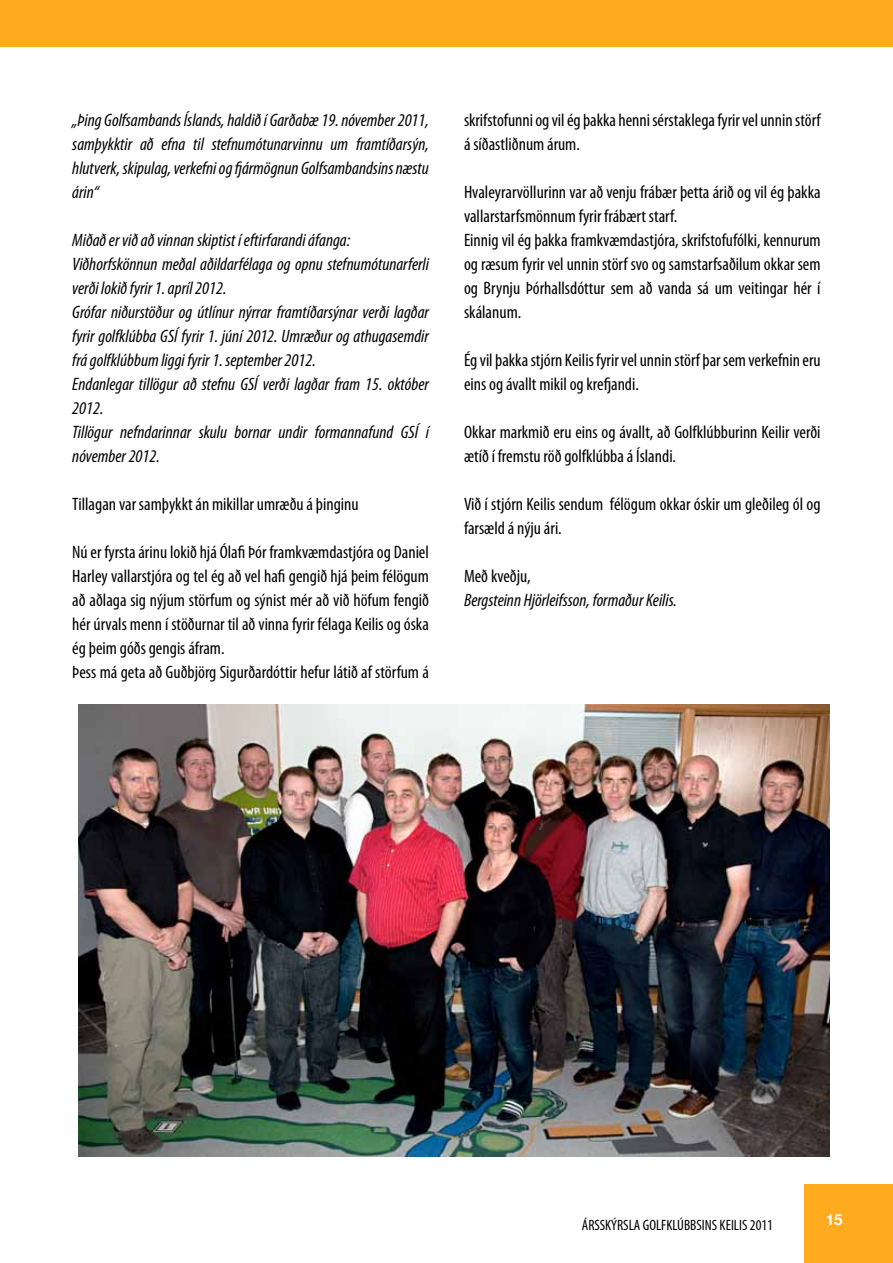
<style>
.page{position:relative;width:893px;height:1263px;background:#fff}
.page>*{position:absolute;margin:0;border:0;box-sizing:border-box;transform-origin:0 0}
.t1{font:condensed 18px/24px "Myriad Pro";color:#000}
.t2{font:italic condensed 18px/24px "Myriad Pro";color:#000;text-align:justify}
.t3{font:condensed 15px "Myriad Pro";color:#000}
.t4{font:700 15px "Helvetica Neue";color:#fff}
</style>
<div class="page">
<div style="left:804px;top:1184px;width:89px;height:79px;background:#ffaa1f"></div>
<div style="left:0;top:0;width:893px;height:47px;background:#ffaa1f"></div>
<img style="left:79px;top:704px;width:750px;height:453px">
<p class="t2" style="left:72px;top:108px;width:358px">„Þing Golfsambands Íslands, haldið í Garðabæ 19. nóvember 2011, samþykktir að efna til stefnumótunarvinnu um framtíðarsýn, hlutverk, skipulag, verkefni og fjármögnun Golfsambandsins næstu árin“</p>
<p class="t2" style="left:72px;top:228px;width:358px;text-align:left">Miðað er við að vinnan skiptist í eftirfarandi áfanga:<br>Viðhorfskönnun meðal aðildarfélaga og opnu stefnumótunarferli verði lokið fyrir 1. apríl 2012.<br>Grófar niðurstöður og útlínur nýrrar framtíðarsýnar verði lagðar fyrir golfklúbba GSÍ fyrir 1. júní 2012. Umræður og athugasemdir frá golfklúbbum liggi fyrir 1. september 2012.<br>Endanlegar tillögur að stefnu GSÍ verði lagðar fram 15. október 2012.<br>Tillögur nefndarinnar skulu bornar undir formannafund GSÍ í nóvember 2012.</p>
<p class="t1" style="left:72px;top:492px;width:288px">Tillagan var samþykkt án mikillar umræðu á þinginu</p>
<p class="t1" style="left:72px;top:540px;width:358px">Nú er fyrsta árinu lokið hjá Ólafi Þór framkvæmdastjóra og Daniel Harley vallarstjóra og tel ég að vel hafi gengið hjá þeim félögum að aðlaga sig nýjum störfum og sýnist mér að við höfum fengið hér úrvals menn í stöðurnar til að vinna fyrir félaga Keilis og óska ég þeim góðs gengis áfram.<br>Þess má geta að Guðbjörg Sigurðardóttir hefur látið af störfum á</p>
<p class="t1" style="left:464px;top:108px;width:358px">skrifstofunni og vil ég þakka henni sérstaklega fyrir vel unnin störf á síðastliðnum árum.</p>
<p class="t1" style="left:464px;top:180px;width:358px">Hvaleyrarvöllurinn var að venju frábær þetta árið og vil ég þakka vallarstarfsmönnum fyrir frábært starf.<br>Einnig vil ég þakka framkvæmdastjóra, skrifstofufólki, kennurum og ræsum fyrir vel unnin störf svo og samstarfsaðilum okkar sem og Brynju Þórhallsdóttur sem að vanda sá um veitingar hér í skálanum.</p>
<p class="t1" style="left:464px;top:348px;width:358px">Ég vil þakka stjórn Keilis fyrir vel unnin störf þar sem verkefnin eru eins og ávallt mikil og krefjandi.</p>
<p class="t1" style="left:464px;top:420px;width:358px">Okkar markmið eru eins og ávallt, að Golfklúbburinn Keilir verði ætíð í fremstu röð golfklúbba á Íslandi.</p>
<p class="t1" style="left:464px;top:492px;width:358px">Við í stjórn Keilis sendum félögum okkar óskir um gleðileg ól og farsæld á nýju ári.</p>
<p class="t1" style="left:464px;top:564px;width:68px">Með kveðju,</p>
<p class="t2" style="left:464px;top:588px;width:214px">Bergsteinn Hjörleifsson, formaður Keilis.</p>
<p class="t3" style="left:582px;top:1216px;width:193px">ÁRSSKÝRSLA GOLFKLÚBBSINS KEILIS 2011</p>
<p class="t4" style="left:826px;top:1206px;width:18px">15</p>
</div>
